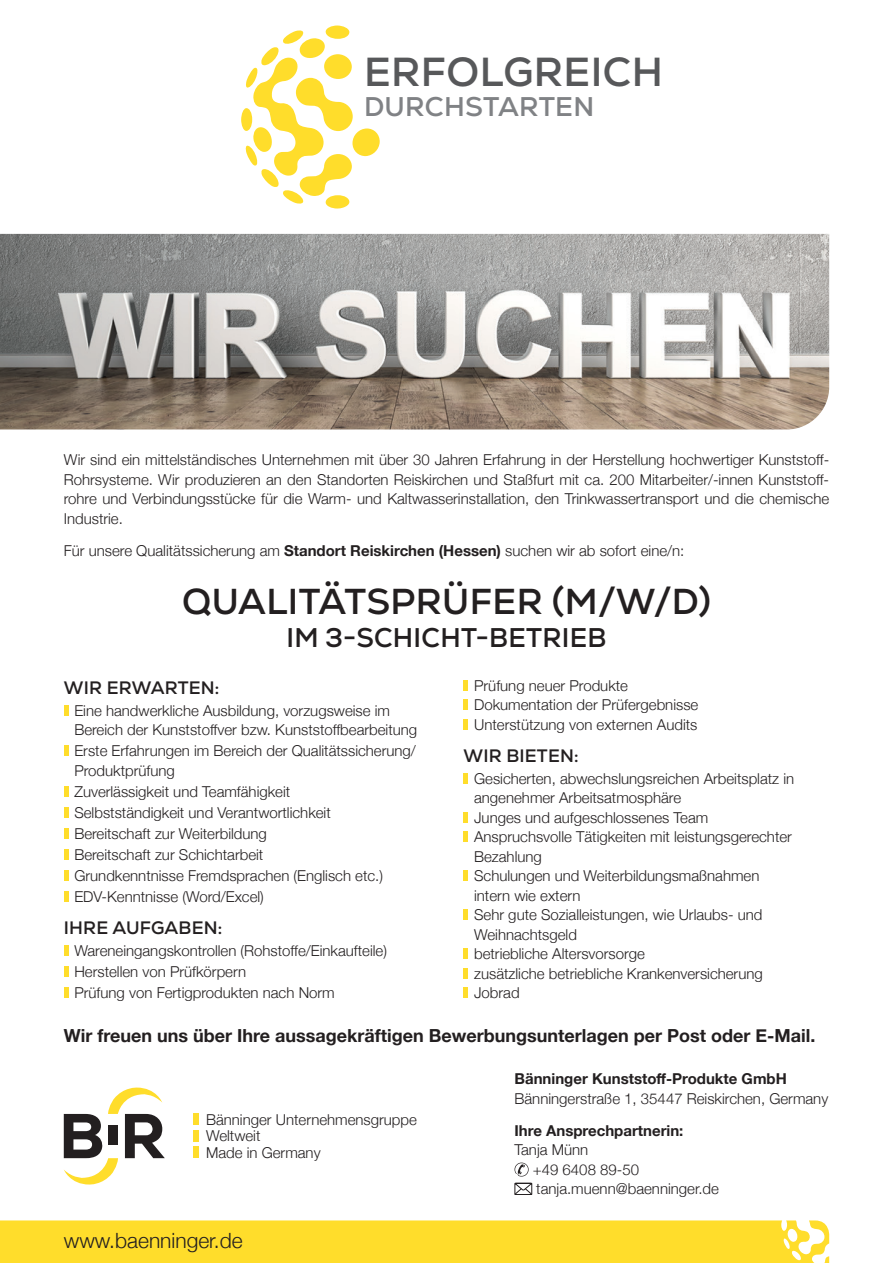
<style>
.page{position:relative;width:893px;height:1263px;background:#fff}
.page>*{position:absolute;margin:0;border:0;box-sizing:border-box;transform-origin:0 0}
.t1{font:700 40.5px "Nexa";letter-spacing:.01em;color:#57585a}
.t2{font:700 36px "Nexa";letter-spacing:.01em;color:#231f20}
.t3{font:700 27px "Nexa";letter-spacing:.01em;color:#231f20}
.t4{font:700 27px "Nexa";letter-spacing:.01em;color:#808285}
.t5{font:300 21px "Helvetica Neue";color:#231f20}
.t6{font:700 18px "Helvetica Neue";color:#231f20}
.t7{font:700 18px "Nexa";letter-spacing:.01em;color:#231f20}
.t8{font:300 15px/19.5px "Helvetica Neue";color:#231f20}
.t9{font:700 15px "Helvetica Neue";color:#231f20}
.s1{font-weight:700}
</style>
<div class="page">
<div style="left:0;top:1220px;width:829px;height:43px;background:#ffdd2b"></div>
<hr style="left:64px;top:705px;width:4px;height:11px;background:#ffdd2b">
<hr style="left:64px;top:745px;width:4px;height:11px;background:#ffdd2b">
<hr style="left:64px;top:786px;width:4px;height:11px;background:#ffdd2b">
<hr style="left:64px;top:807px;width:4px;height:11px;background:#ffdd2b">
<hr style="left:64px;top:828px;width:4px;height:11px;background:#ffdd2b">
<hr style="left:64px;top:849px;width:4px;height:11px;background:#ffdd2b">
<hr style="left:64px;top:870px;width:4px;height:11px;background:#ffdd2b">
<hr style="left:64px;top:891px;width:4px;height:11px;background:#ffdd2b">
<hr style="left:64px;top:945px;width:4px;height:10px;background:#ffdd2b">
<hr style="left:64px;top:966px;width:4px;height:10px;background:#ffdd2b">
<hr style="left:64px;top:987px;width:4px;height:10px;background:#ffdd2b">
<div style="left:463px;top:680px;width:5px;height:11px;background:#ffdd2b"></div>
<div style="left:463px;top:699px;width:5px;height:11px;background:#ffdd2b"></div>
<div style="left:463px;top:719px;width:5px;height:11px;background:#ffdd2b"></div>
<div style="left:463px;top:773px;width:5px;height:10px;background:#ffdd2b"></div>
<div style="left:463px;top:812px;width:5px;height:10px;background:#ffdd2b"></div>
<div style="left:463px;top:831px;width:5px;height:11px;background:#ffdd2b"></div>
<div style="left:463px;top:870px;width:5px;height:11px;background:#ffdd2b"></div>
<div style="left:463px;top:909px;width:5px;height:11px;background:#ffdd2b"></div>
<div style="left:463px;top:948px;width:5px;height:11px;background:#ffdd2b"></div>
<div style="left:463px;top:968px;width:5px;height:10px;background:#ffdd2b"></div>
<div style="left:463px;top:987px;width:5px;height:11px;background:#ffdd2b"></div>
<div style="left:194px;top:1113px;width:5px;height:12px;background:#ffdd2b"></div>
<div style="left:194px;top:1130px;width:5px;height:11px;background:#ffdd2b"></div>
<div style="left:194px;top:1146px;width:5px;height:12px;background:#ffdd2b"></div>
<svg style="left:64px;top:1087px;width:101px;height:97px"></svg>
<div style="left:108px;top:1125px;width:10px;height:20px;background:#231f20"></div>
<svg style="left:241px;top:26px;width:139px;height:183px"></svg>
<img style="left:0;top:234px;width:829px;height:195px">
<svg style="left:514px;top:1162px;width:15px;height:14px"></svg>
<svg style="left:514px;top:1183px;width:18px;height:12px"></svg>
<h1 class="t1" style="left:364px;top:46px;width:300px">ERFOLGREICH</h1>
<h3 class="t4" style="left:364px;top:89px;width:232px">DURCHSTARTEN</h3>
<p class="t8" style="left:64px;top:449px;width:767px;text-align:justify">Wir sind ein mittelständisches Unternehmen mit über 30 Jahren Erfahrung in der Herstellung hochwertiger Kunststoff-Rohrsysteme. Wir produzieren an den Standorten Reiskirchen und Staßfurt mit ca. 200 Mitarbeiter/-innen Kunststoff&shy;rohre und Verbindungsstücke für die Warm- und Kaltwasserinstallation, den Trinkwassertransport und die chemische Industrie.</p>
<p class="t8" style="left:64px;top:540px;width:622px">Für unsere Qualitätssicherung am <span class="s1">Standort Reiskirchen (Hessen)</span> suchen wir ab sofort eine/n:</p>
<h2 class="t2" style="left:182px;top:579px;width:530px">QUALITÄTSPRÜFER (M/W/D)</h2>
<h3 class="t3" style="left:286px;top:621px;width:322px">IM 3-SCHICHT-BETRIEB</h3>
<p class="t7" style="left:64px;top:676px;width:157px">WIR ERWARTEN:</p>
<p class="t8" style="left:74px;top:699px;width:344px">Eine handwerkliche Ausbildung, vorzugsweise im<br>Bereich der Kunststoffver bzw. Kunststoffbearbeitung</p>
<p class="t8" style="left:74px;top:740px;width:343px">Erste Erfahrungen im Bereich der Qualitätssicherung/<br>Produktprüfung</p>
<p class="t8" style="left:74px;top:780px;width:310px;line-height:21px">Zuverlässigkeit und Teamfähigkeit Selbstständigkeit und Verantwortlichkeit Bereitschaft zur Weiterbildung<br>Bereitschaft zur Schichtarbeit<br>Grundkenntnisse Fremdsprachen (Englisch etc.)<br>EDV-Kenntnisse (Word/Excel)</p>
<p class="t7" style="left:64px;top:916px;width:160px">IHRE AUFGABEN:</p>
<p class="t8" style="left:74px;top:939px;width:314px;line-height:21px">Wareneingangskontrollen (Rohstoffe/Einkaufteile)<br>Herstellen von Prüfkörpern<br>Prüfung von Fertigprodukten nach Norm</p>
<p class="t8" style="left:474px;top:674px;width:226px">Prüfung neuer Produkte<br>Dokumentation der Prüfergebnisse<br>Unterstützung von externen Audits</p>
<p class="t7" style="left:464px;top:744px;width:116px">WIR BIETEN:</p>
<p class="t8" style="left:474px;top:767px;width:322px">Gesicherten, abwechslungsreichen Arbeitsplatz in angenehmer Arbeitsatmosphäre<br>Junges und aufgeschlossenes Team<br>Anspruchsvolle Tätigkeiten mit leistungsgerechter<br>Bezahlung<br>Schulungen und Weiterbildungsmaßnahmen intern wie extern<br>Sehr gute Sozialleistungen, wie Urlaubs- und<br>Weihnachtsgeld<br>betriebliche Altersvorsorge<br>zusätzliche betriebliche Krankenversicherung<br>Jobrad</p>
<p class="t6" style="left:64px;top:1022px;width:753px">Wir freuen uns über Ihre aussagekräftigen Bewerbungsunterlagen per Post oder E-Mail.</p>
<p class="t9" style="left:514px;top:1067px;width:274px">Bänninger Kunststoff-Produkte GmbH</p>
<p class="t8" style="left:514px;top:1087px;width:315px">Bänningerstraße 1, 35447 Reiskirchen, Germany</p>
<p class="t9" style="left:514px;top:1119px;width:170px">Ihre Ansprechpartnerin:</p>
<p class="t8" style="left:533px;top:1139px;width:188px;text-indent:-18px">Tanja Münn<br>+49 6408 89-50 tanja.muenn@baenninger.de</p>
<p class="t8" style="left:206px;top:1110px;width:212px;line-height:16.5px">Bänninger Unternehmensgruppe<br>Weltweit<br>Made in Germany</p>
<h3 class="t5" style="left:64px;top:1224px;width:180px">www.baenninger.de</h3>
</div>
